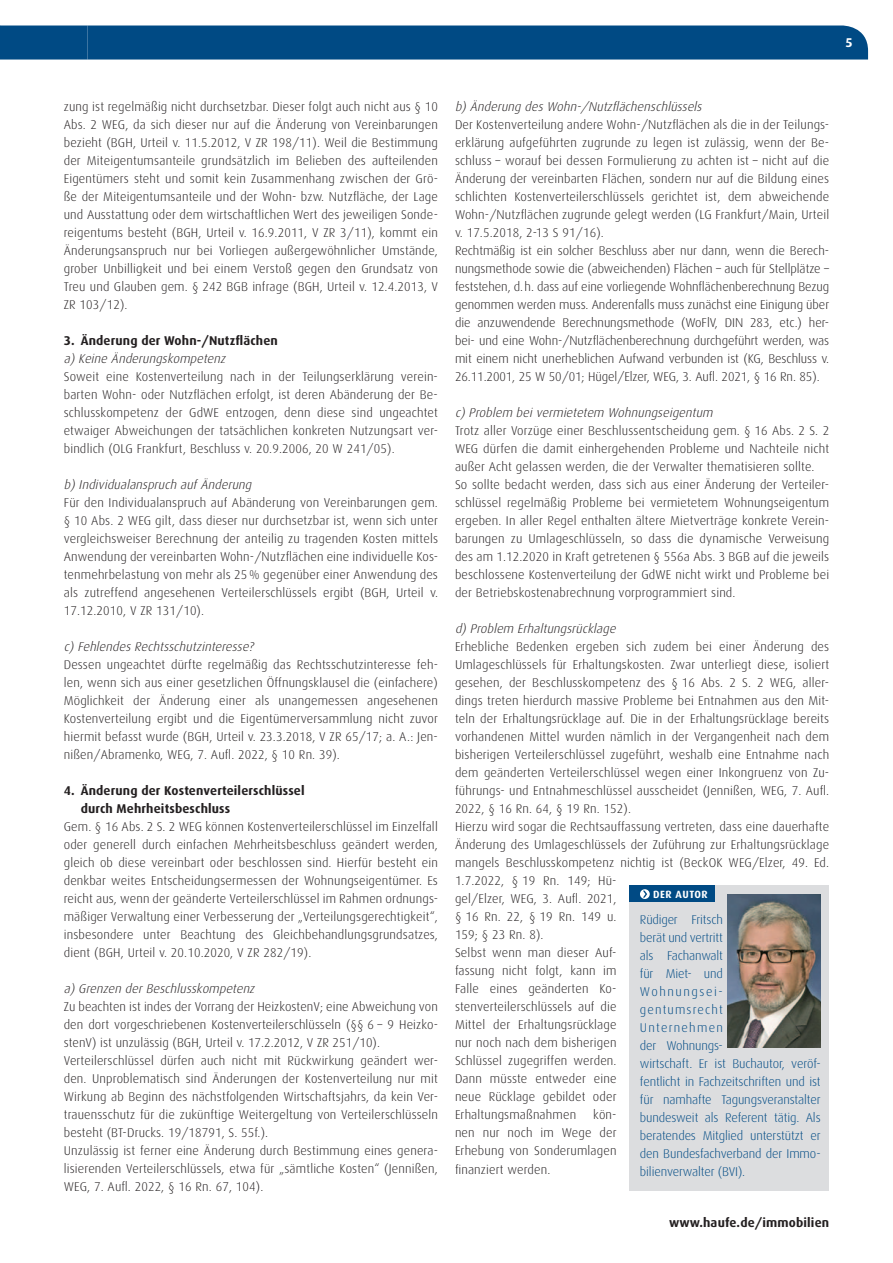
<style>
.page{position:relative;width:893px;height:1263px;background:#fff}
.page>*{position:absolute;margin:0;border:0;box-sizing:border-box;transform-origin:0 0}
.t1{font:300 12.75px/18px "Dax";letter-spacing:.01em;color:#231f20;text-align:justify}
.t2{font:300 12.75px/18px "Dax";letter-spacing:-.01em;color:#004a84}
.t3{font:italic 300 12.75px "Dax";color:#231f20}
.t4{font:700 12.75px/18px "Dax";letter-spacing:.01em;color:#231f20}
.t5{font:700 12.75px "Dax";color:#fff}
.t6{font:700 10.5px "Dax";letter-spacing:.05em;color:#fff}
</style>
<div class="page">
<div style="left:0;top:26px;width:868px;height:34px;background:#004a84"></div>
<div style="left:629px;top:885px;width:200px;height:306px;background:#dcdddf"></div>
<div style="left:629px;top:885px;width:85px;height:17px;background:#004a84"></div>
<svg style="left:640px;top:889px;width:10px;height:10px"></svg>
<svg style="left:643px;top:891px;width:4px;height:6px"></svg>
<img style="left:727px;top:894px;width:94px;height:153px">
<p class="t5" style="left:845px;top:35px;width:9px">5</p>
<p class="t1" style="left:64px;top:98px;width:376px">zung ist regelmäßig nicht durchsetzbar. Dieser folgt auch nicht aus § 10<br>Abs. 2 WEG, da sich dieser nur auf die Änderung von Vereinbarungen bezieht (BGH, Urteil v. 11.5.2012, V ZR 198/11). Weil die Bestimmung der Miteigentumsanteile grundsätzlich im Belieben des aufteilenden Eigentümers steht und somit kein Zusammenhang zwischen der Grö&shy;ße der Miteigentumsanteile und der Wohn- bzw. Nutzfläche, der Lage und Ausstattung oder dem wirtschaftlichen Wert des jeweiligen Sonde&shy;reigentums besteht (BGH, Urteil v. 16.9.2011, V ZR 3/11), kommt ein Änderungsanspruch nur bei Vorliegen außergewöhnlicher Umstände, grober Unbilligkeit und bei einem Verstoß gegen den Grundsatz von Treu und Glauben gem. § 242 BGB infrage (BGH, Urteil v. 12.4.2013, V ZR 103/12).</p>
<p class="t4" style="left:64px;top:332px;width:216px">3. Änderung der Wohn-/Nutzflächen</p>
<p class="t3" style="left:64px;top:352px;width:166px">a)Keine Änderungskompetenz</p>
<p class="t1" style="left:64px;top:368px;width:376px">Soweit eine Kostenverteilung nach in der Teilungserklärung verein&shy;barten Wohn- oder Nutzflächen erfolgt, ist deren Abänderung der Be&shy;schlusskompetenz der GdWE entzogen, denn diese sind ungeachtet etwaiger Abweichungen der tatsächlichen konkreten Nutzungsart ver&shy;bindlich (OLG Frankfurt, Beschluss v. 20.9.2006, 20 W 241/05).</p>
<p class="t3" style="left:64px;top:478px;width:192px">b)Individualanspruch aufÄnderung</p>
<p class="t1" style="left:64px;top:494px;width:376px">Für den Individualanspruch auf Abänderung von Vereinbarungen gem. § 10 Abs. 2 WEG gilt, dass dieser nur durchsetzbar ist, wenn sich unter vergleichsweiser Berechnung der anteilig zu tragenden Kosten mittels Anwendung der vereinbarten Wohn-/Nutzflächen eine individuelle Kos&shy;tenmehrbelastung von mehr als 25 % gegenüber einer Anwendung des als zutreffend angesehenen Verteilerschlüssels ergibt (BGH, Urteil v.<br>17.12.2010, V ZR 131/10).</p>
<p class="t3" style="left:64px;top:640px;width:194px">c)FehlendesRechtsschutzinteresse?</p>
<p class="t1" style="left:64px;top:656px;width:376px">Dessen ungeachtet dürfte regelmäßig das Rechtsschutzinteresse feh&shy;len, wenn sich aus einer gesetzlichen Öffnungsklausel die (einfachere)<br>Möglichkeit der Änderung einer als unangemessen angesehenen Kos tenverteilung ergibt und die Eigentümerversammlung nicht zuvor hiermit befasst wurde (BGH, Urteil v. 23.3.2018, V ZR 65/17; a. A.: Jen&shy;nißen/Abramenko, WEG, 7. Aufl. 2022, § 10 Rn. 39).</p>
<p class="t4" style="left:81px;top:782px;width:225px;text-indent:-17px">4. Änderung der Kostenverteilerschlüssel durch Mehrheitsbeschluss</p>
<p class="t1" style="left:64px;top:818px;width:376px">Gem. § 16 Abs. 2 S. 2 WEG können Kostenverteilerschlüssel im Einzelfall oder generell durch einfachen Mehrheitsbeschluss geändert werden, gleich ob diese vereinbart oder beschlossen sind. Hierfür besteht ein denkbar weites Entscheidungsermessen der Wohnungseigentümer. Es reicht aus, wenn der geänderte Verteilerschlüssel im Rahmen ordnungs&shy;mäßiger Verwaltung einer Verbesserung der „Verteilungsgerechtigkeit“, insbesondere unter Beachtung des Gleichbehandlungsgrundsatzes, dient (BGH, Urteil v. 20.10.2020, V ZR 282/19).</p>
<p class="t3" style="left:64px;top:982px;width:195px">a)Grenzen derBeschlusskompetenz</p>
<p class="t1" style="left:64px;top:998px;width:376px;text-align:left">Zu beachten ist indes der Vorrang der HeizkostenV; eine Abweichung von den dort vorgeschriebenen Kostenverteilerschlüsseln (§§ 6 – 9 Heizko&shy;stenV) ist unzulässig (BGH, Urteil v. 17.2.2012, V ZR 251/10).<br>Verteilerschlüssel dürfen auch nicht mit Rückwirkung geändert wer&shy;den. Unproblematisch sind Änderungen der Kostenverteilung nur mit Wirkung ab Beginn des nächstfolgenden Wirtschaftsjahrs, da kein Ver&shy;trauensschutz für die zukünftige Weitergeltung von Verteilerschlüsseln besteht (BT-Drucks. 19/18791, S. 55f.).<br>Unzulässig ist ferner eine Änderung durch Bestimmung eines genera&shy;lisierenden Verteilerschlüssels, etwa für „sämtliche Kosten“ (Jennißen, WEG, 7. Aufl. 2022, § 16 Rn. 67, 104).</p>
<p class="t3" style="left:455px;top:100px;width:251px">b)Änderung desWohn-/Nutzflächenschlüssels</p>
<p class="t1" style="left:455px;top:116px;width:376px;text-align:left">Der Kostenverteilung andere Wohn-/Nutzflächen als die in der Teilungs&shy;erklärung aufgeführten zugrunde zu legen ist zulässig, wenn der Be&shy;schluss – worauf bei dessen Formulierung zu achten ist – nicht auf die Änderung der vereinbarten Flächen, sondern nur auf die Bildung eines schlichten Kostenverteilerschlüssels gerichtet ist, dem abweichende Wohn-/Nutzflächen zugrunde gelegt werden (LG Frankfurt/Main, Urteil v. 17.5.2018, 2-13 S 91/16).<br>Rechtmäßig ist ein solcher Beschluss aber nur dann, wenn die Berech&shy;nungsmethode sowie die (abweichenden) Flächen – auch für Stellplätze – feststehen, d. h. dass auf eine vorliegende Wohnflächenberechnung Bezug genommen werden muss. Anderenfalls muss zunächst eine Einigung über die anzuwendende Berechnungsmethode (WoFlV, DIN 283, etc.) her&shy;bei- und eine Wohn-/Nutzflächenberechnung durchgeführt werden, was mit einem nicht unerheblichen Aufwand verbunden ist (KG, Beschluss v.<br>26.11.2001, 25 W 50/01; Hügel/Elzer, WEG, 3. Aufl. 2021, § 16 Rn. 85).</p>
<p class="t3" style="left:455px;top:406px;width:262px">c)Problem beivermietetem Wohnungseigentum</p>
<p class="t1" style="left:455px;top:422px;width:376px;text-align:left">Trotz aller Vorzüge einer Beschlussentscheidung gem. § 16 Abs. 2 S. 2<br>WEG dürfen die damit einhergehenden Probleme und Nachteile nicht außer Acht gelassen werden, die der Verwalter thematisieren sollte.<br>So sollte bedacht werden, dass sich aus einer Änderung der Verteiler&shy;schlüssel regelmäßig Probleme bei vermietetem Wohnungseigentum ergeben. In aller Regel enthalten ältere Mietverträge konkrete Verein&shy;barungen zu Umlageschlüsseln, so dass die dynamische Verweisung des am 1.12.2020 in Kraft getretenen § 556a Abs. 3 BGB auf die jeweils beschlossene Kostenverteilung der GdWE nicht wirkt und Probleme bei der Betriebskostenabrechnung vorprogrammiert sind.</p>
<p class="t3" style="left:455px;top:622px;width:165px">d)Problem Erhaltungsrücklage</p>
<p class="t1" style="left:455px;top:638px;width:376px;text-align:left">Erhebliche Bedenken ergeben sich zudem bei einer Änderung des Umlageschlüssels für Erhaltungskosten. Zwar unterliegt diese, isoliert gesehen, der Beschlusskompetenz des § 16 Abs. 2 S. 2 WEG, aller&shy;dings treten hierdurch massive Probleme bei Entnahmen aus den Mit&shy;teln der Erhaltungsrücklage auf. Die in der Erhaltungsrücklage bereits vorhandenen Mittel wurden nämlich in der Vergangenheit nach dem bisherigen Verteilerschlüssel zugeführt, weshalb eine Entnahme nach dem geänderten Verteilerschlüssel wegen einer Inkongruenz von Zu&shy;führungs- und Entnahmeschlüssel ausscheidet (Jennißen, WEG, 7. Aufl.<br>2022, § 16 Rn. 64, § 19 Rn. 152).<br>Hierzu wird sogar die Rechtsauffassung vertreten, dass eine dauerhafte Änderung des Umlageschlüssels der Zuführung zur Erhaltungsrücklage mangels Beschlusskompetenz nichtig ist (BeckOK WEG/Elzer, 49. Ed.<br>1.7.2022, § 19 Rn. 149; Hü-<br>gel/Elzer, WEG, 3. Aufl. 2021,<br>§ 16 Rn. 22, § 19 Rn. 149 u.<br>159; § 23 Rn. 8).<br>Selbst wenn man dieser Auf-<br>fassung nicht folgt, kann im<br>Falle eines geänderten Ko-<br>stenverteilerschlüssels auf die<br>Mittel der Erhaltungsrücklage<br>nur noch nach dem bisherigen<br>Schlüssel zugegriffen werden.<br>Dann müsste entweder eine<br>neue Rücklage gebildet oder<br>Erhaltungsmaßnahmen</p>
<p class="t6" style="left:653px;top:888px;width:56px">DER AUTOR</p>
<p class="t2" style="left:640px;top:910px;width:182px">Rüdiger Fritsch<br>berät und vertritt<br>als Fach an walt<br>für Miet- und<br>Wohnungsei-<br>gen tums recht<br>Unternehmen<br>der Wohnungs-<br>wirtschaft. Er ist Buchautor, veröf&shy;fentlicht in Fachzeitschriften und ist für namhafte Tagungsveranstalter bundesweit als Referent tätig. Als beratendes Mitglied unterstützt er den Bundesfachverband der Immo&shy;bilienverwalter (BVI).</p>
<p class="t1" style="left:455px;top:1106px;width:163px;text-indent:138px">kön&shy;nen nur noch im Wege der Erhebung von Sonderumlagen finanziert werden.</p>
<p class="t4" style="left:669px;top:1214px;width:162px">www.haufe.de/immobilien</p>
</div>
